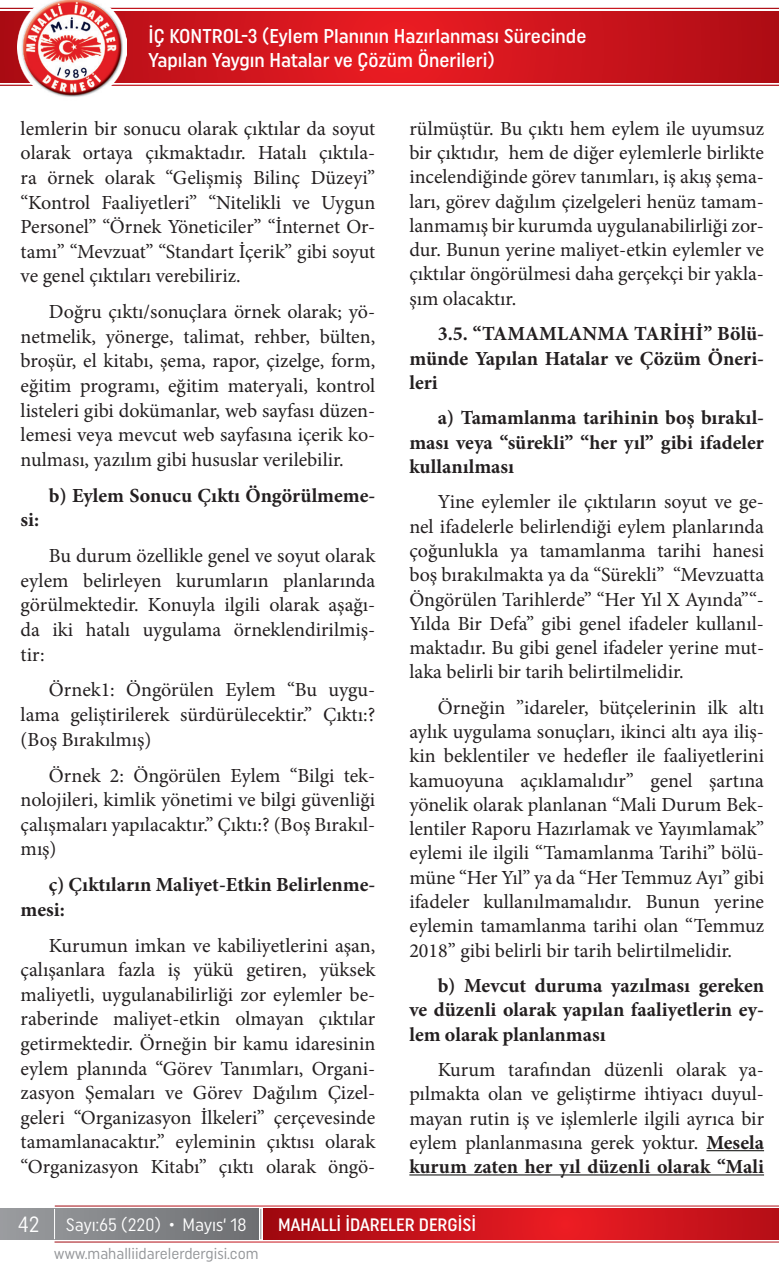
<style>
.page{position:relative;width:779px;height:1276px;background:#fff}
.page>*{position:absolute;margin:0;border:0;box-sizing:border-box;transform-origin:0 0}
.t1{font:20px/24.6px "Minion Pro";color:#231f20;text-align:justify}
.t2{font:700 20px/24.2px "Minion Pro";color:#231f20;text-align:justify}
.t3{font:500 20px/24px "Uniform Condensed";color:#fff}
.t4{font:18px "Uniform Condensed";color:#fff}
.t5{font:500 18px "Uniform Condensed";color:#fff}
.t6{font:15.8px "Uniform Condensed";color:#939598}
.s1{font-weight:700}
.s2{font-size:22px}
</style>
<div class="page">
<svg style="left:0;top:11px;width:778px;height:71px;background:#ce141c"></svg>
<img style="left:17px;top:0;width:109px;height:97px">
<div style="left:0;top:1209px;width:258px;height:30px;background:linear-gradient(to right,#9a9c9f,#6d6f72)"></div>
<svg style="left:263px;top:1209px;width:515px;height:30px;background:#c9131b"></svg>
<hr style="left:260px;top:1209px;width:1px;height:30px;background:#939598">
<hr style="left:54px;top:1209px;width:1px;height:30px;background:#fff">
<hr style="left:706px;top:1150px;width:58px;height:1px;background:#040503">
<hr style="left:409px;top:1174px;width:355px;height:1px;background:#040503">
<p class="t3" style="left:148px;top:24px;width:439px">İÇ KONTROL-3 (Eylem Planının Hazırlanması Sürecinde<br>Yapılan Yaygın Hatalar ve Çözüm Önerileri)</p>
<p class="t1" style="left:21px;top:116px;width:356px">lemlerin bir sonucu olarak çıktılar da soyut olarak ortaya çıkmaktadır. Hatalı çıktıla&shy;ra örnek olarak “Gelişmiş Bilinç Düzeyi” “Kontrol Faaliyetleri” “Nitelikli ve Uygun Personel” “Örnek Yöneticiler” “İnternet Or&shy;tamı” “Mevzuat” “Standart İçerik” gibi soyut ve genel çıktıları verebiliriz.</p>
<p class="t1" style="left:21px;top:300px;width:356px;text-indent:28px">Doğru çıktı/sonuçlara örnek olarak; yö&shy;netmelik, yönerge, talimat, rehber, bülten, broşür, el kitabı, şema, rapor, çizelge, form, eğitim programı, eğitim materyali, kontrol listeleri gibi dokümanlar, web sayfası düzen&shy;lemesi veya mevcut web sayfasına içerik ko&shy;nulması, yazılım gibi hususlar verilebilir.</p>
<p class="t2" style="left:49px;top:483px;width:328px">b) Eylem Sonucu Çıktı Öngörülmeme-</p>
<p class="t2" style="left:21px;top:507px;width:20px">si:</p>
<p class="t1" style="left:21px;top:544px;width:356px;text-indent:28px">Bu durum özellikle genel ve soyut olarak eylem belirleyen kurumların planlarında görülmektedir. Konuyla ilgili olarak aşağı&shy;da iki hatalı uygulama örneklendirilmiş&shy;tir:</p>
<p class="t1" style="left:21px;top:678px;width:356px;text-indent:28px">Örnek1: Öngörülen Eylem “Bu uygu&shy;lama geliştirilerek sürdürülecektir.” Çıktı:? (Boş Bırakılmış)</p>
<p class="t1" style="left:21px;top:763px;width:356px;text-indent:28px">Örnek 2: Öngörülen Eylem “Bilgi tek&shy;nolojileri, kimlik yönetimi ve bilgi güvenliği çalışmaları yapılacaktır.” Çıktı:? (Boş Bırakıl&shy;mış)</p>
<p class="t2" style="left:21px;top:872px;width:356px;text-indent:28px">ç) Çıktıların Maliyet-Etkin Belirlenme&shy;mesi:</p>
<p class="t1" style="left:21px;top:933px;width:356px;text-indent:28px">Kurumun imkan ve kabiliyetlerini aşan, çalışanlara fazla iş yükü getiren, yüksek maliyetli, uygulanabilirliği zor eylemler be&shy;raberinde maliyet-etkin olmayan çıktılar getirmektedir. Örneğin bir kamu idaresinin eylem planında “Görev Tanımları, Organi&shy;zasyon Şemaları ve Görev Dağılım Çizel&shy;geleri “Organizasyon İlkeleri” çerçevesinde tamamlanacaktır.” eyleminin çıktısı olarak “Organizasyon Kitabı” çıktı olarak öngö-</p>
<p class="t1" style="left:409px;top:116px;width:356px">rülmüştür. Bu çıktı hem eylem ile uyumsuz bir çıktıdır, hem de diğer eylemlerle birlikte incelendiğinde görev tanımları, iş akış şema&shy;ları, görev dağılım çizelgeleri henüz tamam&shy;lanmamış bir kurumda uygulanabilirliği zor&shy;dur. Bunun yerine maliyet-etkin eylemler ve çıktılar öngörülmesi daha gerçekçi bir yakla&shy;şım olacaktır.</p>
<p class="t2" style="left:409px;top:322px;width:356px;text-indent:28px">3.5. “TAMAMLANMA TARİHİ” Bölü&shy;münde Yapılan Hatalar ve Çözüm Öneri&shy;leri</p>
<p class="t2" style="left:409px;top:406px;width:356px;text-indent:28px">a) Tamamlanma tarihinin boş bırakıl&shy;ması veya “sürekli” “her yıl” gibi ifadeler kullanılması</p>
<p class="t1" style="left:409px;top:490px;width:356px;text-indent:28px">Yine eylemler ile çıktıların soyut ve ge&shy;nel ifadelerle belirlendiği eylem planlarında çoğunlukla ya tamamlanma tarihi hanesi boş bırakılmakta ya da “Sürekli” “Mevzuatta Öngörülen Tarihlerde” “Her Yıl X Ayında”“- Yılda Bir Defa” gibi genel ifadeler kullanıl&shy;maktadır. Bu gibi genel ifadeler yerine mut&shy;laka belirli bir tarih belirtilmelidir.</p>
<p class="t1" style="left:409px;top:695px;width:356px;text-indent:28px">Örneğin ”idareler, bütçelerinin ilk altı aylık uygulama sonuçları, ikinci altı aya iliş&shy;kin beklentiler ve hedefler ile faaliyetlerini kamuoyuna açıklamalıdır” genel şartına yönelik olarak planlanan “Mali Durum Bek&shy;lentiler Raporu Hazırlamak ve Yayımlamak” eylemi ile ilgili “Tamamlanma Tarihi” bölü&shy;müne “Her Yıl” ya da “Her Temmuz Ayı” gibi ifadeler kullanılmamalıdır. Bunun yerine eylemin tamamlanma tarihi olan “Temmuz 2018” gibi belirli bir tarih belirtilmelidir.</p>
<p class="t2" style="left:409px;top:973px;width:356px;text-indent:28px">b) Mevcut duruma yazılması gereken ve düzenli olarak yapılan faaliyetlerin ey&shy;lem olarak planlanması</p>
<p class="t1" style="left:409px;top:1058px;width:356px;text-indent:28px">Kurum tarafından düzenli olarak ya&shy;pılmakta olan ve geliştirme ihtiyacı duyul&shy;mayan rutin iş ve işlemlerle ilgili ayrıca bir eylem planlanmasına gerek yoktur. <span class="s1">Mesela kurum zaten her yıl düzenli olarak “Mali</span></p>
<p class="t4" style="left:18px;top:1214px;width:230px"><span class="s2">42</span> Sayı:65 (220) • Mayıs‘ 18</p>
<p class="t6" style="left:54px;top:1244px;width:206px">www.mahalliidarelerdergisi.com</p>
<p class="t5" style="left:278px;top:1214px;width:199px">MAHALLİ İDARELER DERGİSİ</p>
</div>
